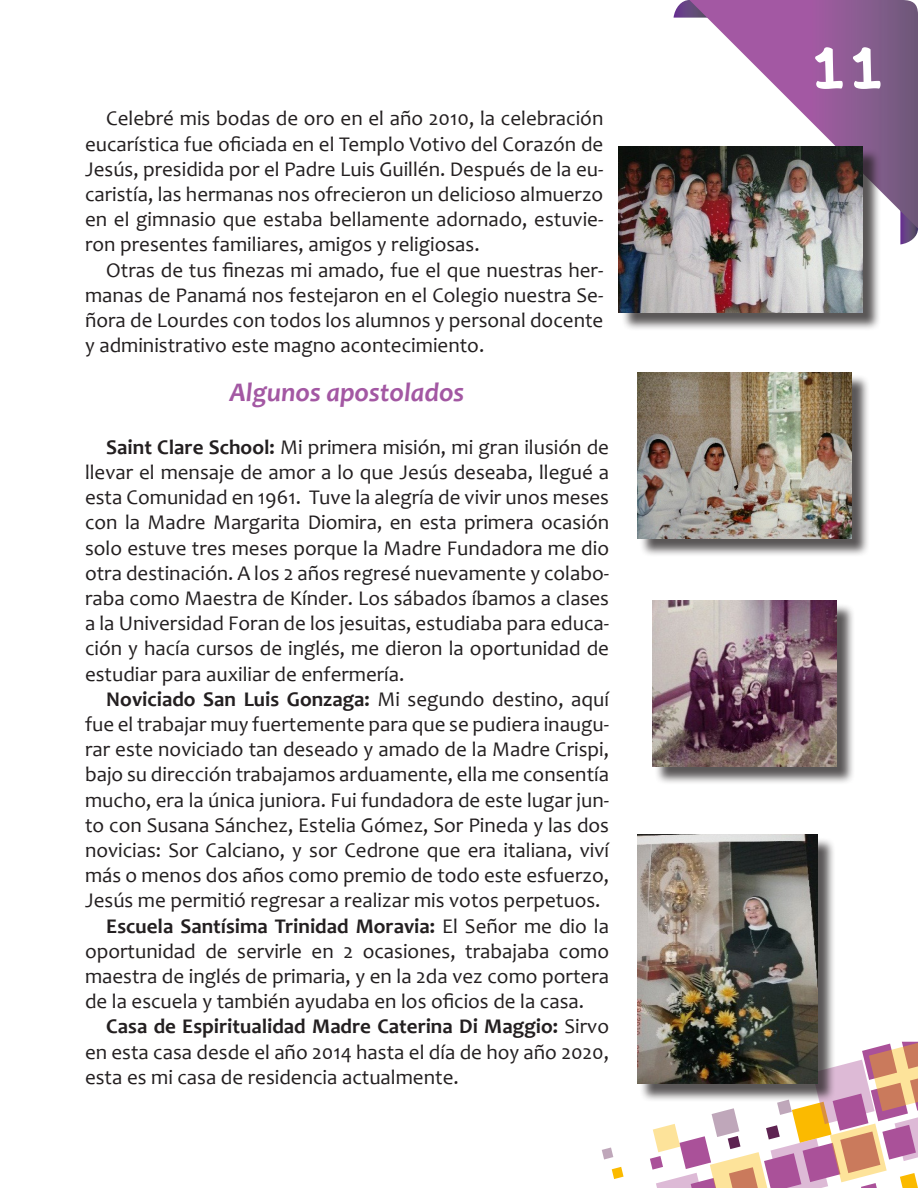
<style>
.page{position:relative;width:918px;height:1188px;background:#fff}
.page>*{position:absolute;margin:0;border:0;box-sizing:border-box;transform-origin:0 0}
.t1{font:700 54px "Waltograph UI";color:#fff}
.t2{font:italic 700 27px "Candara";color:#a358a3}
.t3{font:21px/25.2px "Candara";color:#231f20;text-align:justify}
.s1{font-weight:700}
</style>
<div class="page">
<svg style="left:612px;top:1167px;width:12px;height:12px"></svg>
<svg style="left:602px;top:1147px;width:11px;height:12px"></svg>
<svg style="left:650px;top:1042px;width:268px;height:146px"></svg>
<svg style="left:900px;top:229px;width:18px;height:15px"></svg>
<svg style="left:674px;top:0;width:15px;height:18px"></svg>
<svg style="left:689px;top:0;width:229px;height:229px"></svg>
<div style="left:621px;top:148px;width:260px;height:183px;background:#231f20;opacity:.75"></div>
<img style="left:619px;top:146px;width:244px;height:167px">
<div style="left:654px;top:603px;width:201px;height:183px;background:#231f20;opacity:.75"></div>
<img style="left:652px;top:601px;width:184px;height:166px">
<div style="left:639px;top:375px;width:231px;height:183px;background:#231f20;opacity:.75"></div>
<img style="left:637px;top:372px;width:214px;height:167px">
<div style="left:639px;top:837px;width:197px;height:265px;background:#231f20;opacity:.75"></div>
<img style="left:637px;top:834px;width:180px;height:250px">
<p class="t3" style="left:85px;top:106px;width:520px;text-indent:21px">Celebré mis bodas de oro en el año 2010, la celebración eucarística fue oficiada en el Templo Votivo del Corazón de Jesús, presidida por el Padre Luis Guillén. Después de la eu&shy;caristía, las hermanas nos ofrecieron un delicioso almuerzo en el gimnasio que estaba bellamente adornado, estuvie&shy;ron presentes familiares, amigos y religiosas.</p>
<p class="t3" style="left:85px;top:257px;width:520px;text-indent:21px">Otras de tus finezas mi amado, fue el que nuestras her&shy;manas de Panamá nos festejaron en el Colegio nuestra Se&shy;ñora de Lourdes con todos los alumnos y personal docente y administrativo este magno acontecimiento.</p>
<p class="t2" style="left:230px;top:375px;width:236px">Algunos apostolados</p>
<p class="t3" style="left:85px;top:434px;width:526px;text-indent:21px"><span class="s1">Saint Clare School:</span> Mi primera misión, mi gran ilusión de llevar el mensaje de amor a lo que Jesús deseaba, llegué a esta Comunidad en 1961. Tuve la alegría de vivir unos meses con la Madre Margarita Diomira, en esta primera ocasión solo estuve tres meses porque la Madre Fundadora me dio otra destinación. A los 2 años regresé nuevamente y colabo&shy;raba como Maestra de Kínder. Los sábados íbamos a clases a la Universidad Foran de los jesuitas, estudiaba para educa&shy;ción y hacía cursos de inglés, me dieron la oportunidad de estudiar para auxiliar de enfermería.</p>
<p class="t3" style="left:85px;top:686px;width:526px;text-indent:21px"><span class="s1">Noviciado San Luis Gonzaga:</span> Mi segundo destino, aquí fue el trabajar muy fuertemente para que se pudiera inaugu&shy;rar este noviciado tan deseado y amado de la Madre Crispi, bajo su dirección trabajamos arduamente, ella me consentía mucho, era la única juniora. Fui fundadora de este lugar jun&shy;to con Susana Sánchez, Estelia Gómez, Sor Pineda y las dos novicias: Sor Calciano, y sor Cedrone que era italiana, viví más o menos dos años como premio de todo este esfuerzo, Jesús me permitió regresar a realizar mis votos perpetuos.</p>
<p class="t3" style="left:85px;top:913px;width:526px;text-indent:21px"><span class="s1">Escuela Santísima Trinidad Moravia:</span> El Señor me dio la oportunidad de servirle en 2 ocasiones, trabajaba como maestra de inglés de primaria, y en la 2da vez como portera de la escuela y también ayudaba en los oficios de la casa.</p>
<p class="t3" style="left:85px;top:1014px;width:526px;text-indent:21px"><span class="s1">Casa de Espiritualidad Madre Caterina Di Maggio:</span> Sirvo en esta casa desde el año 2014 hasta el día de hoy año 2020, esta es mi casa de residencia actualmente.</p>
<h1 class="t1" style="left:809px;top:37px;width:77px">11</h1>
</div>
